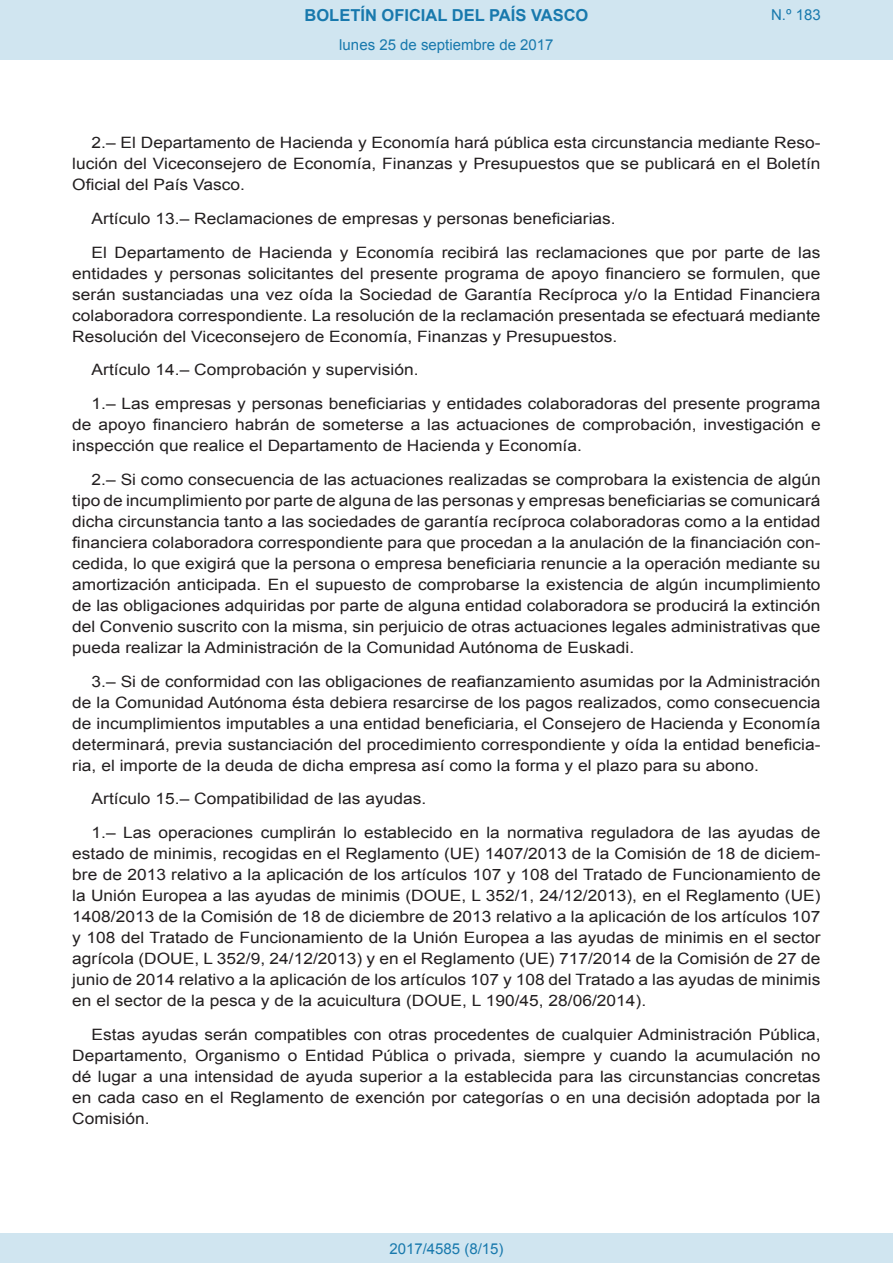
<style>
.page{position:relative;width:893px;height:1263px;background:#fff}
.page>*{position:absolute;margin:0;border:0;box-sizing:border-box;transform-origin:0 0}
.t1{font:700 16.5px "Arial";color:#1879ad}
.BOPVDetalle{font:15.6px/21px "Arial";color:#231f20;text-align:justify;scale:1.11 1}
.Paginacion_Centro{font:15px "Arial";color:#1879ad}
</style>
<div class="page">
<div style="left:0;top:0;width:893px;height:60px;background:#d0e5f0"></div>
<div style="left:0;top:1233px;width:893px;height:30px;background:#d0e5f0"></div>
<p class="t1" style="left:305px;top:4px;width:285px">BOLETÍN OFICIAL DEL PAÍS VASCO</p>
<p class="Paginacion_Centro" style="left:339px;top:35px;width:216px">lunes 25 de septiembre de 2017</p>
<p class="Paginacion_Centro" style="left:771px;top:5px;width:51px">N.º 183</p>
<p class="BOPVDetalle" style="left:72px;top:132px;width:676px;text-indent:19px">2.– El Departamento de Hacienda y Economía hará pública esta circunstancia mediante Reso&shy;lución del Viceconsejero de Economía, Finanzas y Presupuestos que se publicará en el Boletín Oficial del País Vasco.</p>
<p class="BOPVDetalle" style="left:92px;top:208px;width:474px">Artículo 13.– Reclamaciones de empresas y personas beneficiarias.</p>
<p class="BOPVDetalle" style="left:72px;top:242px;width:676px;text-indent:19px">El Departamento de Hacienda y Economía recibirá las reclamaciones que por parte de las entidades y personas solicitantes del presente programa de apoyo financiero se formulen, que serán sustanciadas una vez oída la Sociedad de Garantía Recíproca y/o la Entidad Financiera colaboradora correspondiente. La resolución de la reclamación presentada se efectuará mediante Resolución del Viceconsejero de Economía, Finanzas y Presupuestos.</p>
<p class="BOPVDetalle" style="left:92px;top:360px;width:296px">Artículo 14.– Comprobación y supervisión.</p>
<p class="BOPVDetalle" style="left:72px;top:393px;width:676px;text-indent:19px">1.– Las empresas y personas beneficiarias y entidades colaboradoras del presente programa de apoyo financiero habrán de someterse a las actuaciones de comprobación, investigación e inspección que realice el Departamento de Hacienda y Economía.</p>
<p class="BOPVDetalle" style="left:72px;top:469px;width:676px;text-indent:19px">2.– Si como consecuencia de las actuaciones realizadas se comprobara la existencia de algún tipo de incumplimiento por parte de alguna de las personas y empresas beneficiarias se comunicará dicha circunstancia tanto a las sociedades de garantía recíproca colaboradoras como a la entidad financiera colaboradora correspondiente para que procedan a la anulación de la financiación con&shy;cedida, lo que exigirá que la persona o empresa beneficiaria renuncie a la operación mediante su amortización anticipada. En el supuesto de comprobarse la existencia de algún incumplimiento de las obligaciones adquiridas por parte de alguna entidad colaboradora se producirá la extinción del Convenio suscrito con la misma, sin perjuicio de otras actuaciones legales administrativas que pueda realizar la Administración de la Comunidad Autónoma de Euskadi.</p>
<p class="BOPVDetalle" style="left:72px;top:671px;width:676px;text-indent:19px">3.– Si de conformidad con las obligaciones de reafianzamiento asumidas por la Administración de la Comunidad Autónoma ésta debiera resarcirse de los pagos realizados, como consecuencia de incumplimientos imputables a una entidad beneficiaria, el Consejero de Hacienda y Economía determinará, previa sustanciación del procedimiento correspondiente y oída la entidad beneficia&shy;ria, el importe de la deuda de dicha empresa así como la forma y el plazo para su abono.</p>
<p class="BOPVDetalle" style="left:92px;top:789px;width:303px">Artículo 15.– Compatibilidad de las ayudas.</p>
<p class="BOPVDetalle" style="left:72px;top:822px;width:676px;text-indent:19px">1.– Las operaciones cumplirán lo establecido en la normativa reguladora de las ayudas de estado de minimis, recogidas en el Reglamento (UE) 1407/2013 de la Comisión de 18 de diciem&shy;bre de 2013 relativo a la aplicación de los artículos 107 y 108 del Tratado de Funcionamiento de la Unión Europea a las ayudas de minimis (DOUE, L 352/1, 24/12/2013), en el Reglamento (UE)<br>1408/2013 de la Comisión de 18 de diciembre de 2013 relativo a la aplicación de los artículos 107 y 108 del Tratado de Funcionamiento de la Unión Europea a las ayudas de minimis en el sector agrícola (DOUE, L 352/9, 24/12/2013) y en el Reglamento (UE) 717/2014 de la Comisión de 27 de junio de 2014 relativo a la aplicación de los artículos 107 y 108 del Tratado a las ayudas de minimis en el sector de la pesca y de la acuicultura (DOUE, L 190/45, 28/06/2014).</p>
<p class="BOPVDetalle" style="left:72px;top:1024px;width:676px;text-indent:19px">Estas ayudas serán compatibles con otras procedentes de cualquier Administración Pública, Departamento, Organismo o Entidad Pública o privada, siempre y cuando la acumulación no dé lugar a una intensidad de ayuda superior a la establecida para las circunstancias concretas en cada caso en el Reglamento de exención por categorías o en una decisión adoptada por la Comisión.</p>
<p class="Paginacion_Centro" style="left:389px;top:1238px;width:116px">2017/4585 (8/15)</p>
</div>
